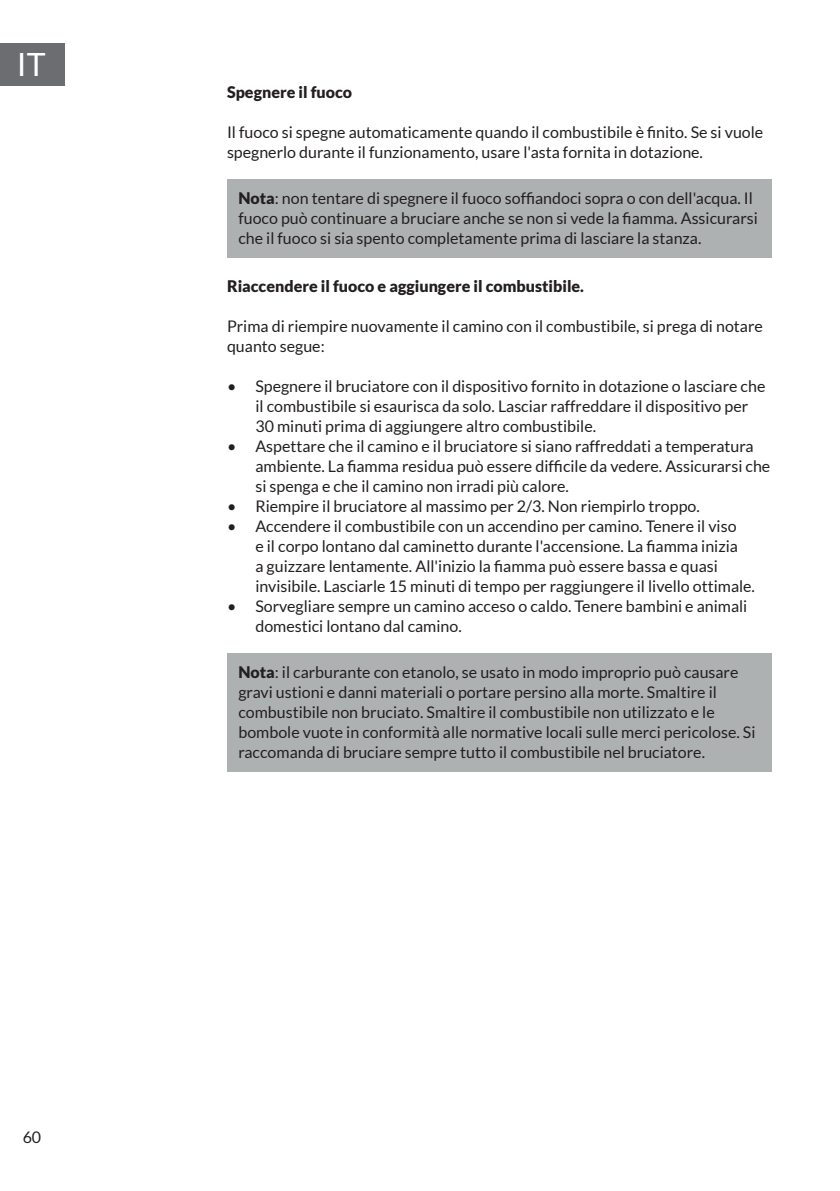
<style>
.page{position:relative;width:840px;height:1191px;background:#fff}
.page>*{position:absolute;margin:0;border:0;box-sizing:border-box;transform-origin:0 0}
.t1{font:32px "Lato";color:#fff}
.t2{font:16px/20px "Lato";color:#231f20}
.t3{font:900 16px "Lato";color:#231f20}
.s1{font-weight:900}
</style>
<div class="page">
<div style="left:0;top:43px;width:65px;height:42px;background:#6c6d70"></div>
<div style="left:227px;top:179px;width:544px;height:79px;background:#aeb1b1"></div>
<div style="left:227px;top:653px;width:544px;height:119px;background:#aeb1b1"></div>
<h1 class="t1" style="left:17px;top:47px;width:30px">IT</h1>
<p class="t2" style="left:23px;top:1127px;width:20px">60</p>
<p class="t3" style="left:227px;top:83px;width:126px">Spegnere il fuoco</p>
<p class="t2" style="left:227px;top:122px;width:537px">Il fuoco si spegne automaticamente quando il combustibile è finito. Se si vuole spegnerlo durante il funzionamento, usare l'asta fornita in dotazione.</p>
<p class="t2" style="left:238px;top:188px;width:520px"><span class="s1">Nota</span>: non tentare di spegnere il fuoco soffiandoci sopra o con dell'acqua. Il fuoco può continuare a bruciare anche se non si vede la fiamma. Assicurarsi che il fuoco si sia spento completamente prima di lasciare la stanza.</p>
<p class="t3" style="left:227px;top:277px;width:358px">Riaccendere il fuoco e aggiungere il combustibile.</p>
<p class="t2" style="left:227px;top:316px;width:537px">Prima di riempire nuovamente il camino con il combustibile, si prega di notare quanto segue:</p>
<p class="t2" style="left:255px;top:376px;width:511px;text-indent:-28px">• Spegnere il bruciatore con il dispositivo fornito in dotazione o lasciare che il combustibile si esaurisca da solo. Lasciar raffreddare il dispositivo per<br>30 minuti prima di aggiungere altro combustibile.</p>
<p class="t2" style="left:255px;top:436px;width:516px;text-indent:-28px">• Aspettare che il camino e il bruciatore si siano raffreddati a temperatura ambiente. La fiamma residua può essere difficile da vedere. Assicurarsi che si spenga e che il camino non irradi più calore.</p>
<p class="t2" style="left:227px;top:496px;width:474px">• Riempire il bruciatore al massimo per 2/3. Non riempirlo troppo.</p>
<p class="t2" style="left:255px;top:516px;width:501px;text-indent:-28px">• Accendere il combustibile con un accendino per camino. Tenere il viso<br>e il corpo lontano dal caminetto durante l'accensione. La fiamma inizia<br>a guizzare lentamente. All'inizio la fiamma può essere bassa e quasi invisibile. Lasciarle 15 minuti di tempo per raggiungere il livello ottimale.</p>
<p class="t2" style="left:255px;top:596px;width:493px;text-indent:-28px">• Sorvegliare sempre un camino acceso o caldo. Tenere bambini e animali domestici lontano dal camino.</p>
<p class="t2" style="left:238px;top:662px;width:518px"><span class="s1">Nota</span>: il carburante con etanolo, se usato in modo improprio può causare gravi ustioni e danni materiali o portare persino alla morte. Smaltire il combustibile non bruciato. Smaltire il combustibile non utilizzato e le bombole vuote in conformità alle normative locali sulle merci pericolose. Si raccomanda di bruciare sempre tutto il combustibile nel bruciatore.</p>
</div>
